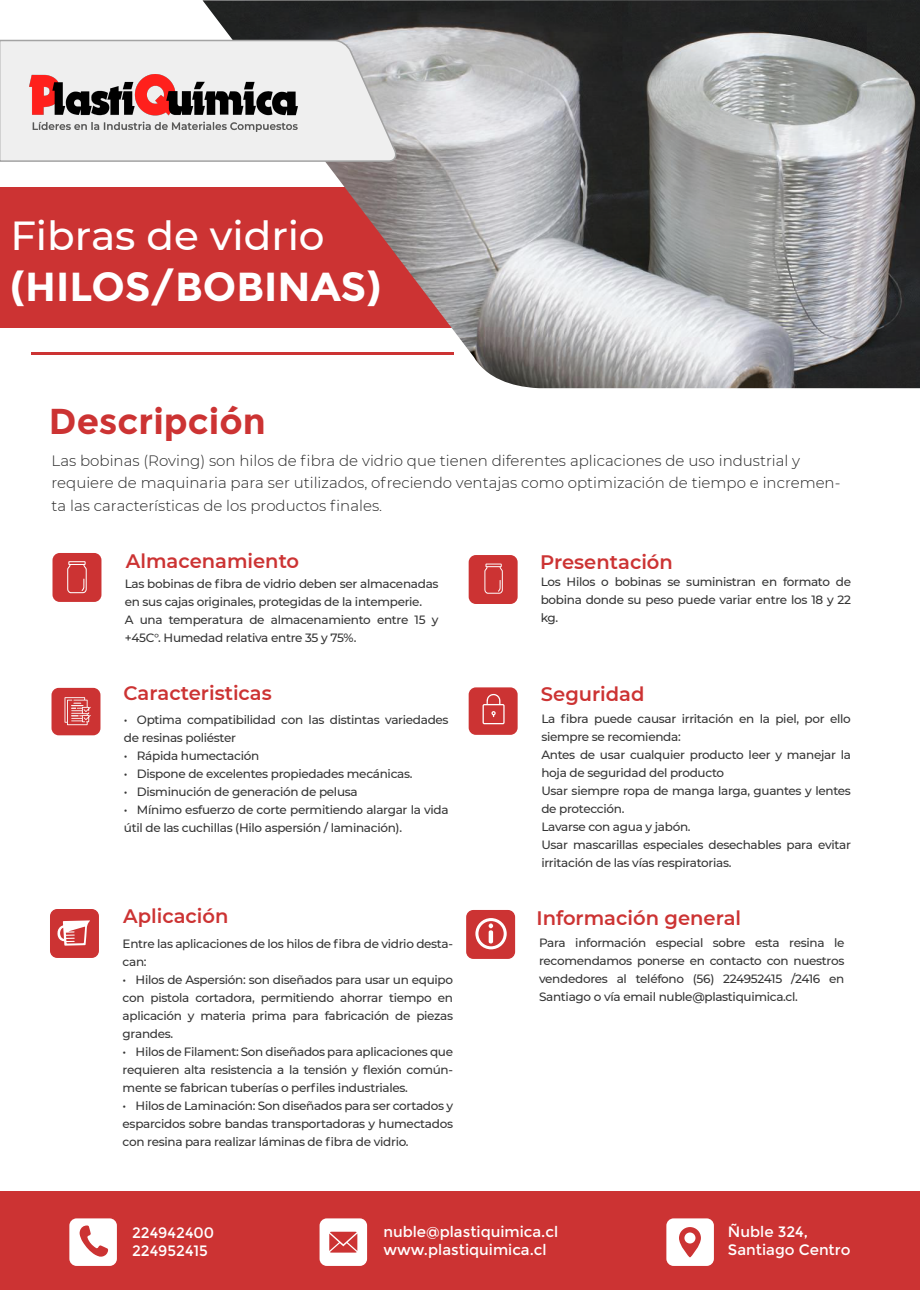
<style>
.page{position:relative;width:920px;height:1290px;background:#fff}
.page>*{position:absolute;margin:0;border:0;box-sizing:border-box;transform-origin:0 0}
.t1{font:700 40.5px "Montserrat";color:#fff}
.t2{font:500 40.5px "Montserrat";color:#fff}
.t3{font:700 36px "Montserrat";color:#c33}
.t4{font:600 19.5px "Montserrat";color:#c33}
.t5{font:300 15px/22.5px "Montserrat";color:#252525}
.t6{font:15px/18px "Montserrat";color:#fff}
.t7{font:500 12px/18px "Montserrat";letter-spacing:-.025em;color:#353535}
</style>
<div class="page">
<div style="left:0;top:187px;width:920px;height:141px;background:#c33"></div>
<div style="left:0;top:1191px;width:920px;height:99px;background:#c33"></div>
<img style="left:203px;top:0;width:717px;height:388px">
<svg style="left:0;top:39px;width:397px;height:124px"></svg>
<img style="left:29px;top:75px;width:268px;height:57px">
<div style="left:69px;top:1218px;width:48px;height:48px;background:#fff;border-radius:7px"></div>
<div style="left:319px;top:1218px;width:48px;height:48px;background:#fff;border-radius:7px"></div>
<svg style="left:329px;top:1232px;width:28px;height:21px"></svg>
<div style="left:666px;top:1218px;width:48px;height:48px;background:#fff;border-radius:7px"></div>
<svg style="left:679px;top:1227px;width:22px;height:30px"></svg>
<div style="left:52px;top:553px;width:49px;height:49px;background:#c33;border-radius:7px"></div>
<div style="left:52px;top:688px;width:48px;height:47px;background:#c33;border-radius:7px"></div>
<div style="left:50px;top:909px;width:49px;height:49px;background:#c33;border-radius:7px"></div>
<div style="left:466px;top:910px;width:49px;height:49px;background:#c33;border-radius:7px"></div>
<div style="left:469px;top:687px;width:49px;height:48px;background:#c33;border-radius:7px"></div>
<div style="left:469px;top:555px;width:49px;height:49px;background:#c33;border-radius:7px"></div>
<hr style="left:32px;top:352px;width:422px;height:3px;background:#c33">
<svg style="left:57px;top:920px;width:33px;height:26px"></svg>
<svg style="left:65px;top:697px;width:26px;height:28px"></svg>
<svg style="left:67px;top:561px;width:20px;height:32px"></svg>
<svg style="left:484px;top:564px;width:19px;height:30px"></svg>
<svg style="left:482px;top:694px;width:22px;height:30px"></svg>
<svg style="left:475px;top:918px;width:32px;height:31px"></svg>
<svg style="left:79px;top:1225px;width:29px;height:32px"></svg>
<h1 class="t2" style="left:11px;top:208px;width:316px">Fibras de vidrio</h1>
<h1 class="t1" style="left:11px;top:263px;width:372px">(HILOS/BOBINAS)</h1>
<h2 class="t3" style="left:49px;top:399px;width:218px">Descripción</h2>
<p class="t5" style="left:52px;top:449px;width:790px">Las bobinas (Roving) son hilos de fibra de vidrio que tienen diferentes aplicaciones de uso industrial y requiere de maquinaria para ser utilizados, ofreciendo ventajas como optimización de tiempo e incremen&shy;ta las características de los productos finales.</p>
<h3 class="t4" style="left:126px;top:547px;width:175px">Almacenamiento</h3>
<p class="t7" style="left:125px;top:574px;width:315px">Las bobinas de fibra de vidrio deben ser almacenadas en sus cajas originales, protegidas de la intemperie.<br>A una temperatura de almacenamiento entre 15 y +45C°. Humedad relativa entre 35 y 75%.</p>
<h3 class="t4" style="left:124px;top:680px;width:150px">Caracteristicas</h3>
<p class="t7" style="left:124px;top:710px;width:326px">• Optima compatibilidad con las distintas variedades de resinas poliéster</p>
<p class="t7" style="left:124px;top:746px;width:137px">• Rápida humectación</p>
<p class="t7" style="left:124px;top:764px;width:290px">• Dispone de excelentes propiedades mecánicas.</p>
<p class="t7" style="left:124px;top:782px;width:235px">• Disminución de generación de pelusa</p>
<p class="t7" style="left:124px;top:800px;width:326px">• Mínimo esfuerzo de corte permitiendo alargar la vida útil de las cuchillas (Hilo aspersión / laminación).</p>
<h3 class="t4" style="left:123px;top:902px;width:107px">Aplicación</h3>
<p class="t7" style="left:123px;top:934px;width:332px">Entre las aplicaciones de los hilos de fibra de vidrio desta&shy;can:</p>
<p class="t7" style="left:123px;top:970px;width:332px;text-align:justify">• Hilos de Aspersión: son diseñados para usar un equipo con pistola cortadora, permitiendo ahorrar tiempo en aplicación y materia prima para fabricación de piezas grandes.</p>
<p class="t7" style="left:123px;top:1042px;width:332px;text-align:justify">• Hilos de Filament: Son diseñados para aplicaciones que requieren alta resistencia a la tensión y flexión común&shy;mente se fabrican tuberías o perfiles industriales.</p>
<p class="t7" style="left:123px;top:1096px;width:332px;text-align:justify">• Hilos de Laminación: Son diseñados para ser cortados y esparcidos sobre bandas transportadoras y humectados con resina para realizar láminas de fibra de vidrio.</p>
<h3 class="t4" style="left:540px;top:548px;width:134px">Presentación</h3>
<p class="t7" style="left:541px;top:572px;width:312px;text-align:justify">Los Hilos o bobinas se suministran en formato de bobina donde su peso puede variar entre los 18 y 22 kg.</p>
<h3 class="t4" style="left:541px;top:681px;width:105px">Seguridad</h3>
<p class="t7" style="left:541px;top:709px;width:311px">La fibra puede causar irritación en la piel, por ello siempre se recomienda:<br>Antes de usar cualquier producto leer y manejar la hoja de seguridad del producto<br>Usar siempre ropa de manga larga, guantes y lentes de protección.<br>Lavarse con agua y jabón.<br>Usar mascarillas especiales desechables para evitar irritación de las vías respiratorias.</p>
<h3 class="t4" style="left:536px;top:904px;width:206px">Información general</h3>
<p class="t7" style="left:539px;top:933px;width:307px;text-align:justify">Para información especial sobre esta resina le recomendamos ponerse en contacto con nuestros vendedores al teléfono (56) 224952415 /2416 en Santiago o vía email nuble@plastiquimica.cl.</p>
<p class="t6" style="left:132px;top:1223px;width:84px">224942400<br>224952415</p>
<p class="t6" style="left:383px;top:1222px;width:176px">nuble@plastiquimica.cl www.plastiquimica.cl</p>
<p class="t6" style="left:728px;top:1222px;width:124px">Ñuble 324,<br>Santiago Centro</p>
</div>
